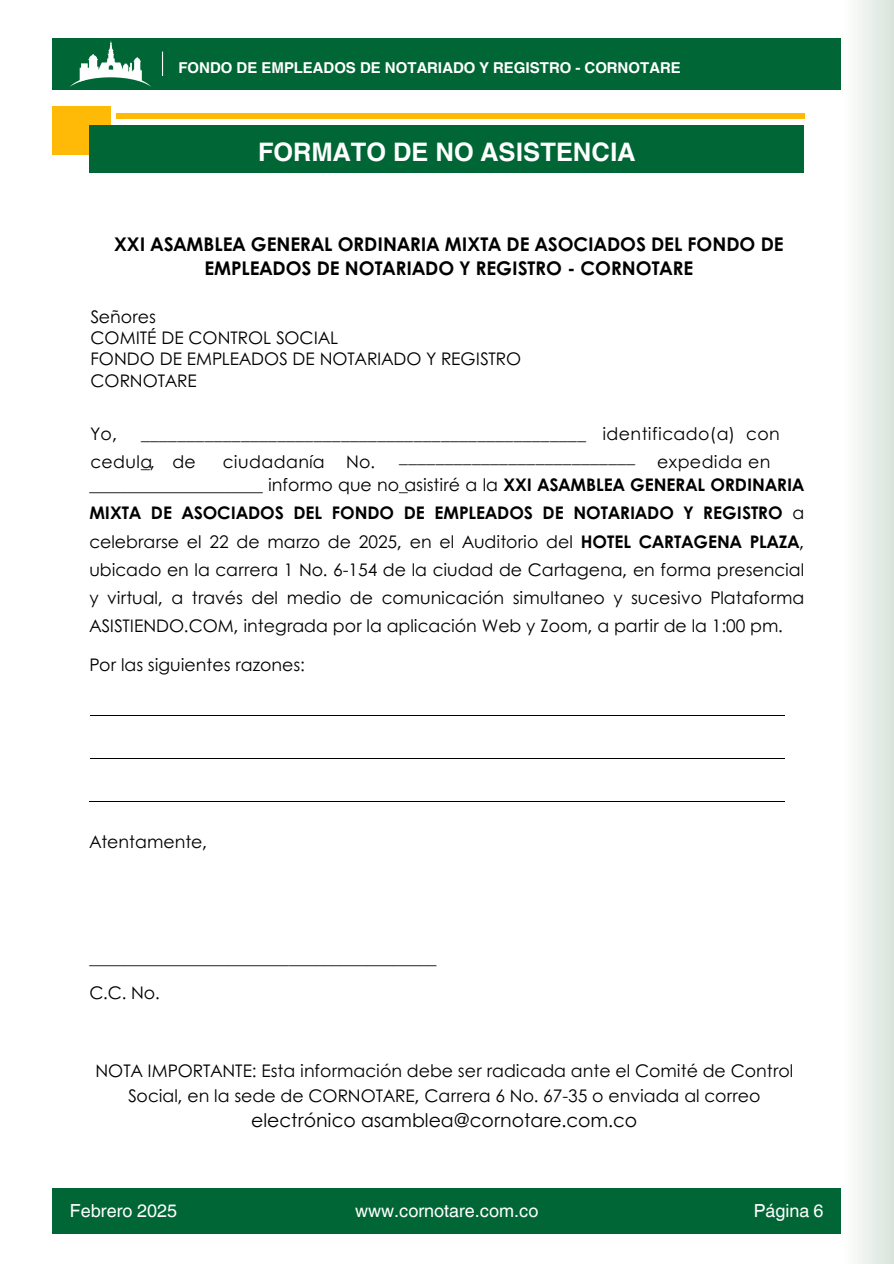
<style>
.page{position:relative;width:894px;height:1264px;background:#fff}
.page>*{position:absolute;margin:0;border:0;box-sizing:border-box;transform-origin:0 0}
.t1{font:700 25.5px "Helvetica World";color:#fff}
.t2{font:700 18.9px/24.8px "Century Gothic";color:#000;text-align:center}
.t3{font:18.9px "Century Gothic";color:#000}
.t4{font:18px "Helvetica World";color:#fff}
.t5{font:17.4px/28.2px "Century Gothic";color:#000}
.t6{font:17.4px/28.2px "Century Gothic";letter-spacing:.025em;color:#000}
.t7{font:700 15px "Helvetica World";color:#fff}
.s1{font-weight:700}
</style>
<div class="page">
<div style="left:52px;top:38px;width:789px;height:51px;background:#006635"></div>
<div style="left:52px;top:107px;width:58px;height:48px;background:#ffba07"></div>
<div style="left:89px;top:125px;width:715px;height:48px;background:#006635"></div>
<div style="left:116px;top:113px;width:688px;height:6px;background:#ffba07"></div>
<svg style="left:162px;top:52px;width:1px;height:24px"></svg>
<div style="left:52px;top:1188px;width:789px;height:45px;background:#006635"></div>
<hr style="left:89px;top:801px;width:695px;height:1px;background:#000">
<hr style="left:90px;top:715px;width:694px;height:1px;background:#000">
<hr style="left:90px;top:758px;width:694px;height:1px;background:#000">
<div style="left:841px;top:0;width:52px;height:1263px;background:linear-gradient(to right,#fff,#dae4dc)"></div>
<svg style="left:70px;top:41px;width:81px;height:46px"></svg>
<h3 class="t7" style="left:178px;top:56px;width:503px">FONDO DE EMPLEADOS DE NOTARIADO Y REGISTRO - CORNOTARE</h3>
<p class="t1" style="left:258px;top:131px;width:379px">FORMATO DE NO ASISTENCIA</p>
<h2 class="t2" style="left:114px;top:231px;width:671px">XXI ASAMBLEA GENERAL ORDINARIA MIXTA DE ASOCIADOS DEL FONDO DE<br>EMPLEADOS DE NOTARIADO Y REGISTRO - CORNOTARE</h2>
<h3 class="t5" style="left:90px;top:305px;width:432px;line-height:21.1px">Señores<br>COMITÉ DE CONTROL SOCIAL<br>FONDO DE EMPLEADOS DE NOTARIADO Y REGISTRO<br>CORNOTARE</h3>
<h3 class="t6" style="left:602px;top:419px;width:179px">identificado(a) con</h3>
<h3 class="t5" style="left:89px;top:470px;width:716px;text-align:justify">____________________ informo que no asistiré a la <span class="s1">XXI ASAMBLEA GENERAL ORDINARIA MIXTA DE ASOCIADOS DEL FONDO DE EMPLEADOS DE NOTARIADO Y REGISTRO</span> a celebrarse el 22 de marzo de 2025, en el Auditorio del <span class="s1">HOTEL CARTAGENA PLAZA</span>, ubicado en la carrera 1 No. 6-154 de la ciudad de Cartagena, en forma presencial y virtual, a través del medio de comunicación simultaneo y sucesivo Plataforma ASISTIENDO.COM, integrada por la aplicación Web y Zoom, a partir de la 1:00 pm.</h3>
<h3 class="t6" style="left:90px;top:419px;width:63px">Yo, cedula</h3>
<p class="t5" style="left:141px;top:419px;width:446px">_________________________________________________ _,</p>
<h3 class="t5" style="left:172px;top:447px;width:25px">de</h3>
<h3 class="t6" style="left:223px;top:447px;width:103px">ciudadanía</h3>
<p class="t5" style="left:346px;top:447px;width:31px">No.</p>
<h3 class="t6" style="left:657px;top:447px;width:115px">expedida en</h3>
<h3 class="t5" style="left:399px;top:442px;width:237px">__________________________ _</h3>
<h3 class="t5" style="left:89px;top:650px;width:217px">Por las siguientes razones:</h3>
<h3 class="t5" style="left:89px;top:826px;width:119px">Atentamente,</h3>
<h3 class="t5" style="left:89px;top:940px;width:348px;line-height:34.2px">________________________________________<br>C.C. No.</h3>
<h3 class="t5" style="left:95px;top:1057px;width:699px;line-height:24.8px;text-align:center">NOTA IMPORTANTE: Esta información debe ser radicada ante el Comité de Control<br>Social, en la sede de CORNOTARE, Carrera 6 No. 67-35 o enviada al correo</h3>
<h3 class="t3" style="left:251px;top:1105px;width:387px">electrónico asamblea@cornotare.com.co</h3>
<p class="t4" style="left:70px;top:1199px;width:109px">Febrero 2025</p>
<p class="t4" style="left:355px;top:1199px;width:185px">www.cornotare.com.co</p>
<h1 class="t4" style="left:753px;top:1199px;width:71px">Página 6</h1>
</div>
